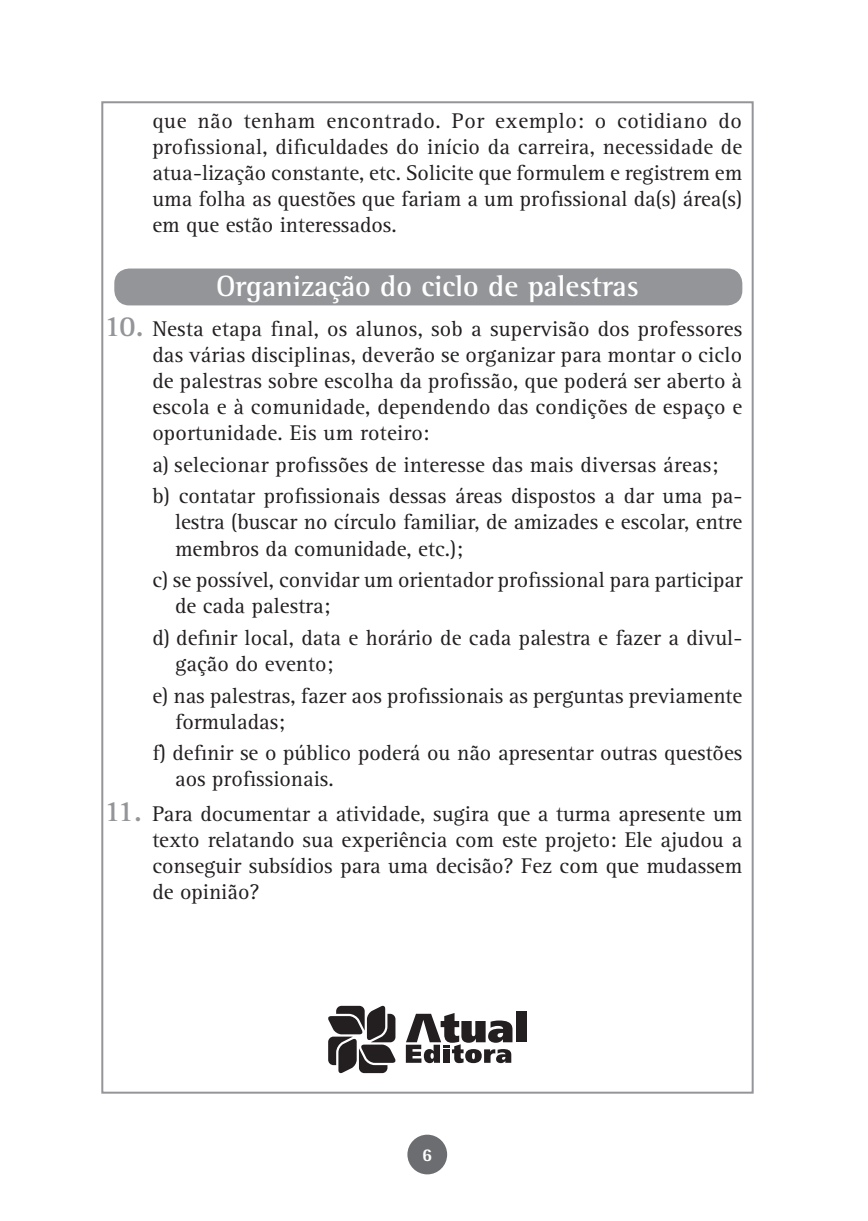
<style>
.page{position:relative;width:868px;height:1221px;background:#fff}
.page>*{position:absolute;margin:0;border:0;box-sizing:border-box;transform-origin:0 0}
.t1{font:700 30px "Rotis Semi Serif";color:#fff}
.t2{font:22px/26px "Rotis Serif";color:#231f20}
.t3{font:800 18px "Rotis Semi Sans";color:#fff}
.s1{font-weight:700;font-size:30px;color:#939598}
</style>
<div class="page">
<div style="left:408px;top:1135px;width:38px;height:38px;background:#6c6d70;border-radius:50%"></div>
<div style="left:407px;top:1134px;width:40px;height:40px;border:2px solid #6c6d70;border-radius:50%"></div>
<div style="left:115px;top:269px;width:626px;height:35px;background:#939598;border-radius:14px"></div>
<div style="left:114px;top:268px;width:628px;height:37px;border:2px solid #939598;border-radius:14px"></div>
<svg style="left:328px;top:1006px;width:67px;height:67px"></svg>
<div style="left:516px;top:1011px;width:10px;height:31px;background:#231f20"></div>
<svg style="left:406px;top:1013px;width:106px;height:50px"></svg>
<p class="t2" style="left:152px;top:108px;width:591px;text-align:justify">que não tenham encontrado. Por exemplo: o cotidiano do profissional, dificuldades do início da carreira, necessidade de atua-lização constante, etc. Solicite que formulem e registrem em uma folha as questões que fariam a um profissional da(s) área(s) em que estão interessados.</p>
<h1 class="t1" style="left:216px;top:268px;width:424px">Organização do ciclo de palestras</h1>
<p class="t2" style="left:152px;top:316px;width:591px;text-align:justify;text-indent:-48px"><span class="s1">10.</span> Nesta etapa final, os alunos, sob a supervisão dos professores das várias disciplinas, deverão se organizar para montar o ciclo de palestras sobre escolha da profissão, que poderá ser aberto à escola e à comunidade, dependendo das condições de espaço e oportunidade. Eis um roteiro:</p>
<p class="t2" style="left:152px;top:449px;width:591px;line-height:31.8px">a) selecionar profissões de interesse das mais diversas áreas;<br>b) contatar profissionais dessas áreas dispostos a dar uma pa-</p>
<p class="t2" style="left:175px;top:510px;width:568px">lestra (buscar no círculo familiar, de amizades e escolar, entre membros da comunidade, etc.);</p>
<p class="t2" style="left:175px;top:567px;width:569px;text-indent:-23px">c) se possível, convidar um orientador profissional para participar de cada palestra;</p>
<p class="t2" style="left:175px;top:625px;width:568px;text-indent:-23px">d) definir local, data e horário de cada palestra e fazer a divul&shy;gação do evento;</p>
<p class="t2" style="left:175px;top:683px;width:568px;text-indent:-23px">e) nas palestras, fazer aos profissionais as perguntas previamente formuladas;</p>
<p class="t2" style="left:175px;top:741px;width:568px;text-indent:-23px">f) definir se o público poderá ou não apresentar outras questões aos profissionais.</p>
<p class="t2" style="left:152px;top:801px;width:591px;text-align:justify;text-indent:-48px"><span class="s1">11.</span> Para documentar a atividade, sugira que a turma apresente um texto relatando sua experiência com este projeto: Ele ajudou a conseguir subsídios para uma decisão? Fez com que mudassem de opinião?</p>
<p class="t3" style="left:422px;top:1143px;width:12px">6</p>
</div>
